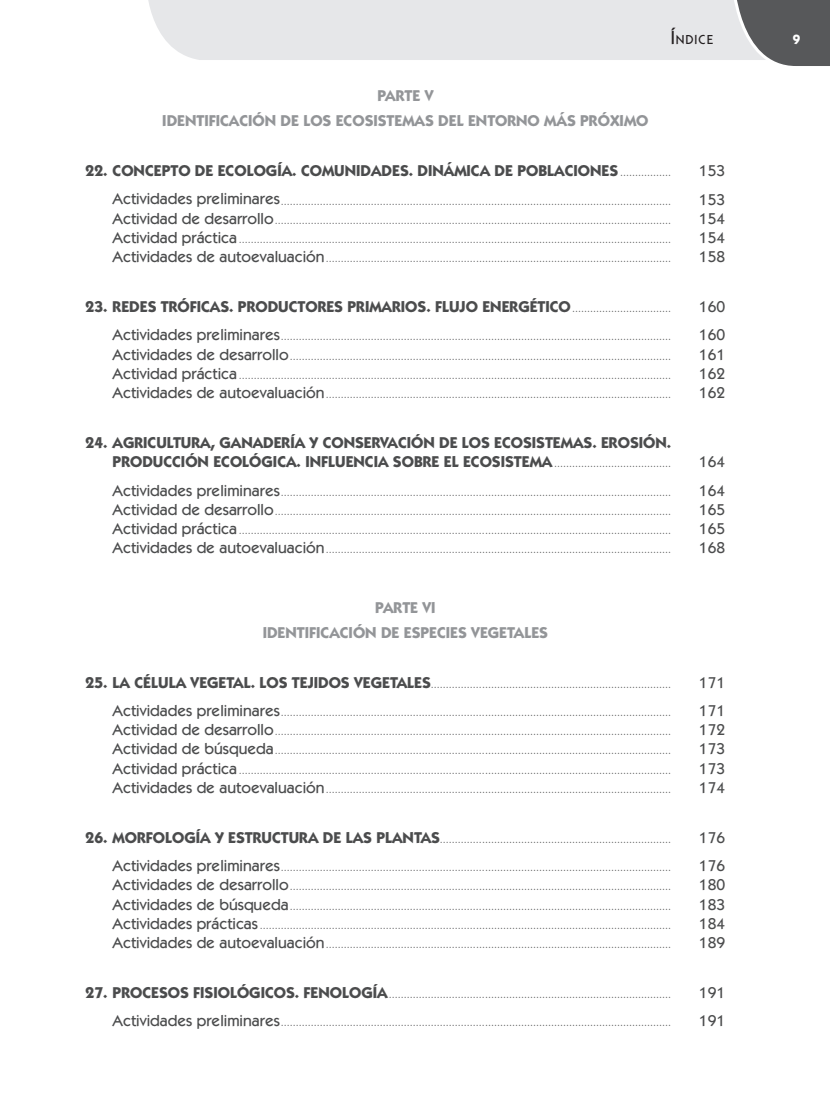
<style>
.page{position:relative;width:830px;height:1106px;background:#fff}
.page>*{position:absolute;margin:0;border:0;box-sizing:border-box;transform-origin:0 0}
.t1{font:700 15.75px/19px "ITC Kabel Std";color:#4b4c4d;text-align:right}
.t2{font:700 15.75px/24.3px "ITC Kabel Std";color:#939598;text-align:center}
.t3{font:500 15.75px "ITC Kabel Std";color:#4b4c4d}
.t4{font:700 13.5px "ITC Kabel Std";color:#fff}
.t5{font:500 13.2px "ITC Kabel Std";letter-spacing:.07em;color:#231f20}
.t6{font:12px "ITC Kabel Std";color:#4b4c4d}
.s1{font-size:18.75px}
.s2{font-weight:400;font-size:12px}
.s3{font-weight:500;font-size:15.75px}
.s4{font-weight:700;font-size:15.75px}
</style>
<div class="page">
<div style="left:148px;top:0;width:581px;height:60px;background:#e6e7e9"></div>
<svg style="left:729px;top:0;width:100px;height:66px;background:#797a7b"></svg>
<p class="t5" style="left:670px;top:31px;width:44px"><span class="s1">Í</span>NDICE</p>
<p class="t4" style="left:792px;top:31px;width:9px">9</p>
<h1 class="t2" style="left:162px;top:84px;width:487px">PARTE V<br>IDENTIFICACIÓN DE LOS ECOSISTEMAS DEL ENTORNO MÁS PRÓXIMO</h1>
<h1 class="t1" style="left:86px;top:161px;width:586px">22. CONCEPTO DE ECOLOGÍA. COMUNIDADES. DINÁMICA DE POBLACIONES <span class="s2">.................</span></h1>
<h1 class="t3" style="left:698px;top:162px;width:28px">153</h1>
<p class="t6" style="left:113px;top:193px;width:559px"><span class="s3">Actividades preliminares</span>..................................................................................................................................</p>
<h1 class="t3" style="left:698px;top:190px;width:28px">153</h1>
<p class="t6" style="left:113px;top:212px;width:559px"><span class="s3">Actividad de desarrollo</span>....................................................................................................................................</p>
<h1 class="t3" style="left:698px;top:209px;width:28px">154</h1>
<p class="t6" style="left:113px;top:231px;width:559px"><span class="s3">Actividad práctica</span>................................................................................................................................................</p>
<h1 class="t3" style="left:698px;top:228px;width:28px">154</h1>
<p class="t6" style="left:113px;top:251px;width:560px"><span class="s3">Actividades de autoevaluación</span>...................................................................................................................</p>
<h1 class="t3" style="left:698px;top:247px;width:28px">158</h1>
<h1 class="t1" style="left:86px;top:297px;width:586px">23. REDES TRÓFICAS. PRODUCTORES PRIMARIOS. FLUJO ENERGÉTICO<span class="s2">.................................</span></h1>
<h1 class="t3" style="left:698px;top:298px;width:28px">160</h1>
<p class="t6" style="left:113px;top:329px;width:559px"><span class="s3">Actividades preliminares</span>..................................................................................................................................</p>
<h1 class="t3" style="left:698px;top:326px;width:28px">160</h1>
<p class="t6" style="left:113px;top:348px;width:559px"><span class="s3">Actividades de desarrollo</span>...............................................................................................................................</p>
<h1 class="t3" style="left:698px;top:345px;width:28px">161</h1>
<p class="t6" style="left:112px;top:367px;width:560px"><span class="s3">Actividad práctica</span>................................................................................................................................................</p>
<h1 class="t3" style="left:698px;top:364px;width:28px">162</h1>
<p class="t6" style="left:112px;top:387px;width:560px"><span class="s3">Actividades de autoevaluación</span>...................................................................................................................</p>
<h1 class="t3" style="left:698px;top:383px;width:28px">162</h1>
<h1 class="t1" style="left:85px;top:433px;width:587px">24. AGRICULTURA, GANADERÍA Y CONSERVACIÓN DE LOS ECOSISTEMAS. EROSIÓN.<br>PRODUCCIÓN ECOLÓGICA. INFLUENCIA SOBRE EL ECOSISTEMA<span class="s2">.......................................</span></h1>
<h1 class="t3" style="left:698px;top:453px;width:28px">164</h1>
<p class="t6" style="left:113px;top:484px;width:559px"><span class="s3">Actividades preliminares</span>..................................................................................................................................</p>
<h1 class="t3" style="left:698px;top:481px;width:28px">164</h1>
<p class="t6" style="left:112px;top:503px;width:560px"><span class="s3">Actividad de desarrollo</span>....................................................................................................................................</p>
<h1 class="t3" style="left:698px;top:500px;width:28px">165</h1>
<p class="t6" style="left:112px;top:522px;width:560px"><span class="s3">Actividad práctica</span>................................................................................................................................................</p>
<h1 class="t3" style="left:698px;top:519px;width:28px">165</h1>
<p class="t6" style="left:112px;top:542px;width:560px"><span class="s3">Actividades de autoevaluación</span>...................................................................................................................</p>
<h1 class="t3" style="left:698px;top:538px;width:28px">168</h1>
<h1 class="t2" style="left:262px;top:595px;width:287px">PARTE VI<br>IDENTIFICACIÓN DE ESPECIES VEGETALES</h1>
<p class="t6" style="left:85px;top:677px;width:587px"><span class="s4">25. LA CÉLULA VEGETAL. LOS TEJIDOS VEGETALES</span>................................................................................</p>
<h1 class="t3" style="left:698px;top:673px;width:28px">171</h1>
<p class="t6" style="left:113px;top:705px;width:559px"><span class="s3">Actividades preliminares</span>..................................................................................................................................</p>
<h1 class="t3" style="left:698px;top:701px;width:28px">171</h1>
<p class="t6" style="left:112px;top:724px;width:560px"><span class="s3">Actividad de desarrollo</span>....................................................................................................................................</p>
<h1 class="t3" style="left:698px;top:720px;width:28px">172</h1>
<p class="t6" style="left:112px;top:743px;width:560px"><span class="s3">Actividad de búsqueda</span>....................................................................................................................................</p>
<h1 class="t3" style="left:698px;top:739px;width:28px">173</h1>
<p class="t6" style="left:112px;top:762px;width:560px"><span class="s3">Actividad práctica</span>................................................................................................................................................</p>
<h1 class="t3" style="left:698px;top:759px;width:28px">173</h1>
<p class="t6" style="left:112px;top:781px;width:560px"><span class="s3">Actividades de autoevaluación</span>...................................................................................................................</p>
<h1 class="t3" style="left:698px;top:778px;width:28px">174</h1>
<p class="t6" style="left:85px;top:832px;width:587px"><span class="s4">26. MORFOLOGÍA Y ESTRUCTURA DE LAS PLANTAS</span>.............................................................................</p>
<h1 class="t3" style="left:698px;top:828px;width:28px">176</h1>
<p class="t6" style="left:113px;top:860px;width:559px"><span class="s3">Actividades preliminares</span>..................................................................................................................................</p>
<h1 class="t3" style="left:698px;top:856px;width:28px">176</h1>
<p class="t6" style="left:112px;top:879px;width:560px"><span class="s3">Actividades de desarrollo</span>...............................................................................................................................</p>
<h1 class="t3" style="left:698px;top:875px;width:28px">180</h1>
<p class="t6" style="left:112px;top:898px;width:560px"><span class="s3">Actividades de búsqueda</span>...............................................................................................................................</p>
<h1 class="t3" style="left:698px;top:894px;width:28px">183</h1>
<p class="t6" style="left:112px;top:917px;width:560px"><span class="s3">Actividades prácticas</span>.........................................................................................................................................</p>
<h1 class="t3" style="left:698px;top:914px;width:28px">184</h1>
<p class="t6" style="left:112px;top:936px;width:560px"><span class="s3">Actividades de autoevaluación</span>...................................................................................................................</p>
<h1 class="t3" style="left:698px;top:933px;width:28px">189</h1>
<p class="t6" style="left:85px;top:987px;width:586px"><span class="s4">27. PROCESOS FISIOLÓGICOS. FENOLOGÍA</span>..............................................................................................</p>
<h1 class="t3" style="left:698px;top:983px;width:28px">191</h1>
<p class="t6" style="left:113px;top:1015px;width:559px"><span class="s3">Actividades preliminares</span>..................................................................................................................................</p>
<h1 class="t3" style="left:698px;top:1011px;width:28px">191</h1>
</div>
